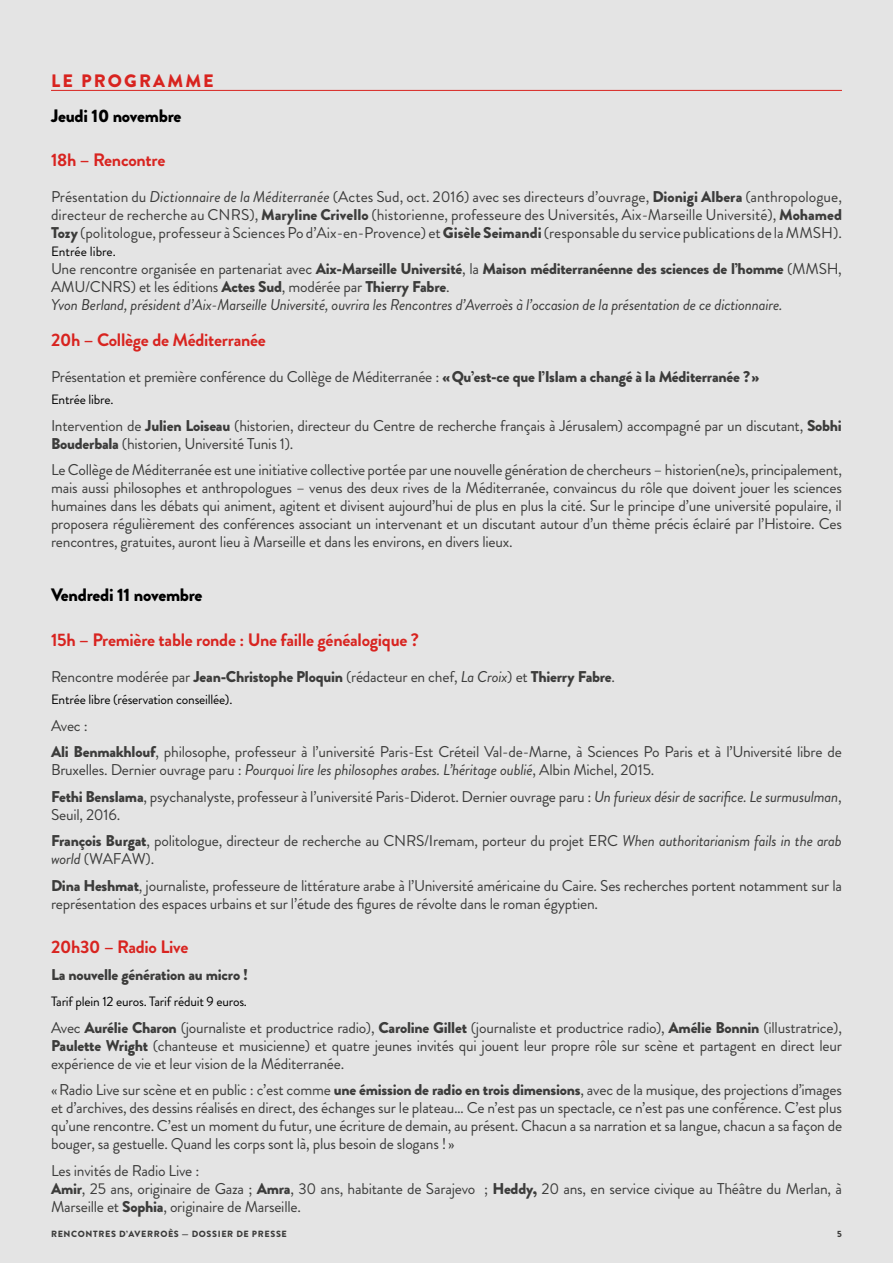
<style>
.page{position:relative;width:893px;height:1263px;background:#e4e4e4}
.page>*{position:absolute;margin:0;border:0;box-sizing:border-box;transform-origin:0 0}
.t1{font:700 18px "Brandon Grotesque";letter-spacing:-.015em;color:#d82420}
.t2{font:900 18px "Brandon Grotesque";letter-spacing:-.025em;color:#000}
.t3{font:900 18px "Brandon Grotesque";color:#d82420}
.t4{font:15.6px/18px "Brandon Grotesque";letter-spacing:-.015em;color:#3c3c3b}
.t5{font:italic 15.6px/18px "Brandon Grotesque";letter-spacing:-.015em;color:#3c3c3b}
.t6{font:900 15.6px "Brandon Grotesque";color:#3c3c3b}
.t7{font:13.5px "Brandon Grotesque";letter-spacing:-.015em;color:#000}
.t8{font:900 9px "Brandon Grotesque";letter-spacing:.07em;color:#3c3c3b}
.s1{font-style:italic}
.s2{font-weight:900}
.s3{font-style:normal}
.s4{font-weight:900;font-style:normal}
</style>
<div class="page">
<hr style="left:51px;top:90px;width:791px;height:1px;background:#d82420">
<p class="t3" style="left:51px;top:68px;width:59px">LE PROGRAMME</p>
<p class="t2" style="left:51px;top:103px;width:132px">Jeudi 10 novembre</p>
<p class="t1" style="left:51px;top:147px;width:116px">18h – Rencontre</p>
<p class="t4" style="left:51px;top:188px;width:792px;text-align:justify">Présentation du <span class="s1">Dictionnaire de la Méditerranée</span> (Actes Sud, oct. 2016) avec ses directeurs d’ouvrage, <span class="s2">Dionigi Albera</span> (anthropologue, directeur de recherche au CNRS), <span class="s2">Maryline Crivello</span> (historienne, professeure des Universités, Aix-Marseille Université), <span class="s2">Mohamed Tozy</span> (politologue, professeur à Sciences Po d’Aix-en-Provence) et <span class="s2">Gisèle Seimandi</span> (responsable du service publications de la MMSH).</p>
<p class="t7" style="left:51px;top:242px;width:66px">Entrée libre.</p>
<p class="t5" style="left:51px;top:260px;width:792px"><span class="s3">Une rencontre organisée en partenariat avec</span> <span class="s4">Aix-Marseille Université</span><span class="s3">, la</span> <span class="s4">Maison méditerranéenne des sciences de l’homme</span> <span class="s3">(MMSH,<br>AMU/CNRS) et les éditions</span> <span class="s4">Actes Sud</span><span class="s3">, modérée par</span> <span class="s4">Thierry Fabre</span><span class="s3">.<br></span>Yvon Berland, président d’Aix-Marseille Université, ouvrira les Rencontres d’Averroès à l’occasion de la présentation de ce dictionnaire.</p>
<p class="t1" style="left:51px;top:327px;width:216px">20h – Collège de Méditerranée</p>
<p class="t4" style="left:51px;top:368px;width:710px">Présentation et première conférence du Collège de Méditerranée : <span class="s2">«Qu’est-ce que l’Islam a changé à la Méditerranée ?»</span></p>
<p class="t7" style="left:51px;top:390px;width:64px">Entrée libre.</p>
<p class="t4" style="left:51px;top:417px;width:792px">Intervention de <span class="s2">Julien Loiseau</span> (historien, directeur du Centre de recherche français à Jérusalem) accompagné par un discutant, <span class="s2">Sobhi<br>Bouderbala</span> (historien, Université Tunis 1).</p>
<p class="t4" style="left:51px;top:461px;width:792px;text-align:justify">Le Collège de Méditerranée est une initiative collective portée par une nouvelle génération de chercheurs – historien(ne)s, principalement, mais aussi philosophes et anthropologues – venus des deux rives de la Méditerranée, convaincus du rôle que doivent jouer les sciences humaines dans les débats qui animent, agitent et divisent aujourd’hui de plus en plus la cité. Sur le principe d’une université populaire, il proposera régulièrement des conférences associant un intervenant et un discutant autour d’un thème précis éclairé par l’Histoire. Ces rencontres, gratuites, auront lieu à Marseille et dans les environs, en divers lieux.</p>
<p class="t2" style="left:51px;top:582px;width:153px">Vendredi 11 novembre</p>
<p class="t1" style="left:51px;top:627px;width:369px">15h – Première table ronde : Une faille généalogique ?</p>
<p class="t4" style="left:51px;top:668px;width:566px">Rencontre modérée par <span class="s2">Jean-Christophe Ploquin</span> (rédacteur en chef, <span class="s1">La Croix</span>) et <span class="s2">Thierry Fabre</span>.</p>
<p class="t7" style="left:51px;top:690px;width:183px">Entrée libre (réservation conseillée).</p>
<p class="t4" style="left:51px;top:712px;width:792px;line-height:26.5px">Avec :<br><span class="s2">Ali Benmakhlouf</span>, philosophe, professeur à l’université Paris-Est Créteil Val-de-Marne, à Sciences Po Paris et à l’Université libre de</p>
<p class="t4" style="left:51px;top:757px;width:792px;line-height:26.5px">Bruxelles. Dernier ouvrage paru : <span class="s1">Pourquoi lire les philosophes arabes. L’héritage oublié</span>, Albin Michel, 2015.<br><span class="s2">Fethi Benslama</span>, psychanalyste, professeur à l’université Paris-Diderot. Dernier ouvrage paru : <span class="s1">Un furieux désir de sacrifice. Le surmusulman</span>,</p>
<p class="t4" style="left:51px;top:801px;width:792px;line-height:26.5px">Seuil, 2016.<br><span class="s2">François Burgat</span>, politologue, directeur de recherche au CNRS/Iremam, porteur du projet ERC <span class="s1">When authoritarianism fails in the arab</span></p>
<p class="t4" style="left:51px;top:846px;width:792px;line-height:26.5px"><span class="s1">world</span> (WAFAW).<br><span class="s2">Dina Heshmat</span>, journaliste, professeure de littérature arabe à l’Université américaine du Caire. Ses recherches portent notamment sur la</p>
<p class="t4" style="left:51px;top:894px;width:549px">représentation des espaces urbains et sur l’étude des figures de révolte dans le roman égyptien.</p>
<p class="t1" style="left:51px;top:934px;width:139px">20h30 – Radio Live</p>
<p class="t6" style="left:51px;top:963px;width:199px">La nouvelle génération au micro !</p>
<p class="t7" style="left:51px;top:992px;width:197px">Tarif plein 12 euros. Tarif réduit 9 euros.</p>
<p class="t4" style="left:51px;top:1018px;width:792px;text-align:justify">Avec <span class="s2">Aurélie Charon</span> (journaliste et productrice radio), <span class="s2">Caroline Gillet</span> (journaliste et productrice radio), <span class="s2">Amélie Bonnin</span> (illustratrice), <span class="s2">Paulette Wright</span> (chanteuse et musicienne) et quatre jeunes invités qui jouent leur propre rôle sur scène et partagent en direct leur expérience de vie et leur vision de la Méditerranée.</p>
<p class="t4" style="left:51px;top:1081px;width:793px;text-align:justify">«Radio Live sur scène et en public : c’est comme <span class="s2">une émission de radio en trois dimensions</span>, avec de la musique, des projections d’images et d’archives, des dessins réalisés en direct, des échanges sur le plateau… Ce n’est pas un spectacle, ce n’est pas une conférence. C’est plus qu’une rencontre. C’est un moment du futur, une écriture de demain, au présent. Chacun a sa narration et sa langue, chacun a sa façon de bouger, sa gestuelle. Quand les corps sont là, plus besoin de slogans !»</p>
<p class="t4" style="left:51px;top:1161px;width:792px">Les invités de Radio Live :<br><span class="s2">Amir</span>, 25 ans, originaire de Gaza ; <span class="s2">Amra</span>, 30 ans, habitante de Sarajevo ; <span class="s2">Heddy,</span> 20 ans, en service civique au Théâtre du Merlan, à<br>Marseille et <span class="s2">Sophia</span>, originaire de Marseille.</p>
<p class="t8" style="left:51px;top:1228px;width:237px">rencontres d’averroès — dossier de presse</p>
<p class="t8" style="left:837px;top:1228px;width:6px">5</p>
</div>
